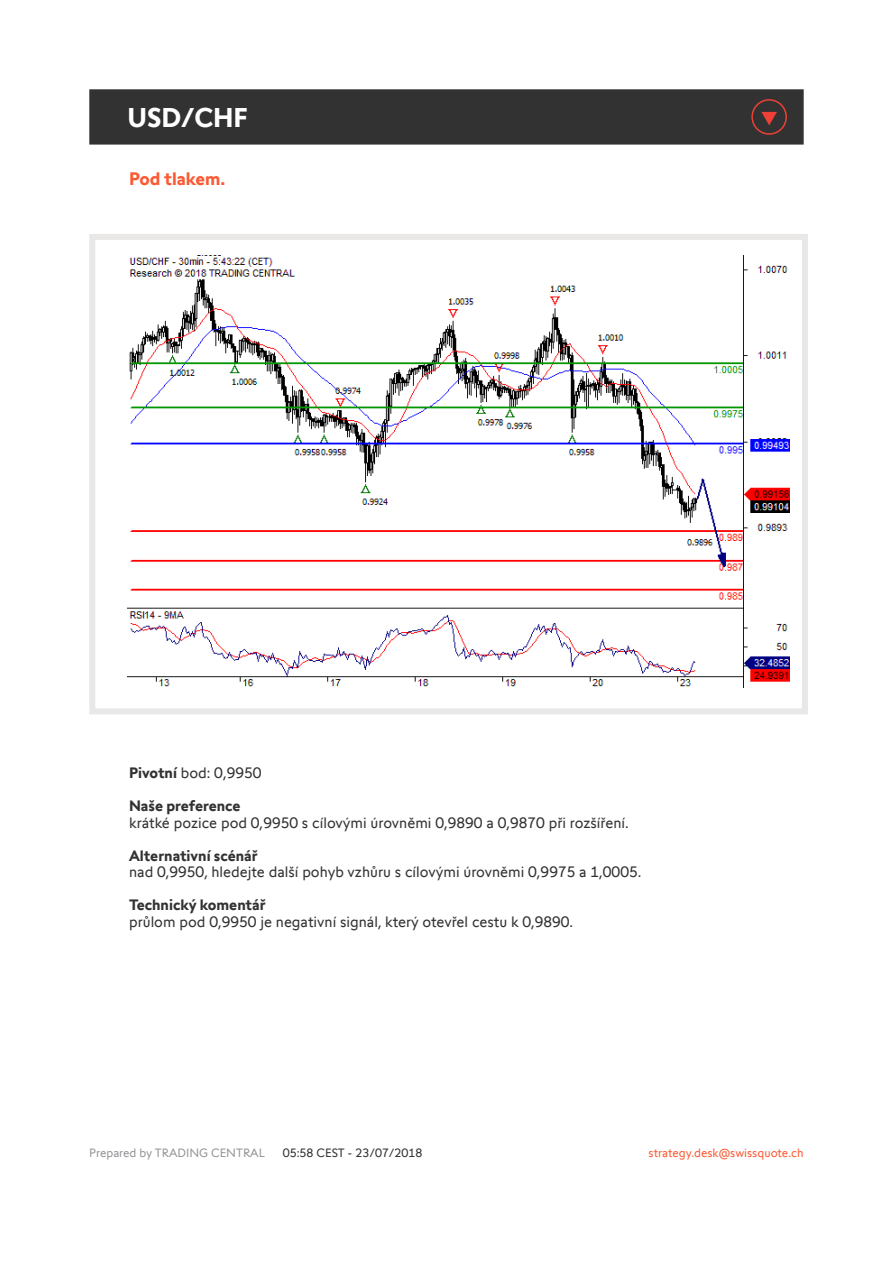
<style>
.page{position:relative;width:893px;height:1263px;background:#fff}
.page>*{position:absolute;margin:0;border:0;box-sizing:border-box;transform-origin:0 0}
.t1{font:700 27px "Swissquote CT";color:#fff}
.t2{font:700 18px "Swissquote CT";color:#fa5b35}
.t3{font:15px "Swissquote CT";color:#323232}
.t4{font:700 15px "Swissquote CT";color:#323232}
.t5{font:12px "Swissquote CT";color:#fa5b35}
.t6{font:12px "Swissquote CT";color:#939598}
.t7{font:12px "Swissquote CT";color:#323232}
.s1{font-weight:700}
</style>
<div class="page">
<div style="left:89px;top:234px;width:719px;height:480px;border:6px solid #e9e8e7"></div>
<div style="left:89px;top:89px;width:715px;height:56px;background:#323232;border:2px solid #323232"></div>
<img style="left:128px;top:255px;width:661px;height:432px">
<svg style="left:751px;top:99px;width:36px;height:36px"></svg>
<h1 class="t1" style="left:128px;top:101px;width:122px">USD/CHF</h1>
<p class="t2" style="left:129px;top:168px;width:98px">Pod tlakem.</p>
<p class="t3" style="left:129px;top:764px;width:134px"><span class="s1">Pivotní</span> bod: 0,9950</p>
<p class="t4" style="left:129px;top:797px;width:113px">Naše preference</p>
<p class="t3" style="left:129px;top:814px;width:501px">krátké pozice pod 0,9950 s cílovými úrovněmi 0,9890 a 0,9870 při rozšíření.</p>
<p class="t4" style="left:129px;top:846px;width:130px">Alternativní scénář</p>
<p class="t3" style="left:129px;top:863px;width:514px">nad 0,9950, hledejte další pohyb vzhůru s cílovými úrovněmi 0,9975 a 1,0005.</p>
<p class="t4" style="left:129px;top:896px;width:138px">Technický komentář</p>
<p class="t3" style="left:129px;top:913px;width:446px">průlom pod 0,9950 je negativní signál, který otevřel cestu k 0,9890.</p>
<p class="t6" style="left:89px;top:1145px;width:177px">Prepared by TRADING CENTRAL</p>
<p class="t7" style="left:283px;top:1145px;width:141px">05:58 CEST - 23/07/2018</p>
<p class="t5" style="left:649px;top:1145px;width:157px">strategy.desk@swissquote.ch</p>
</div>
